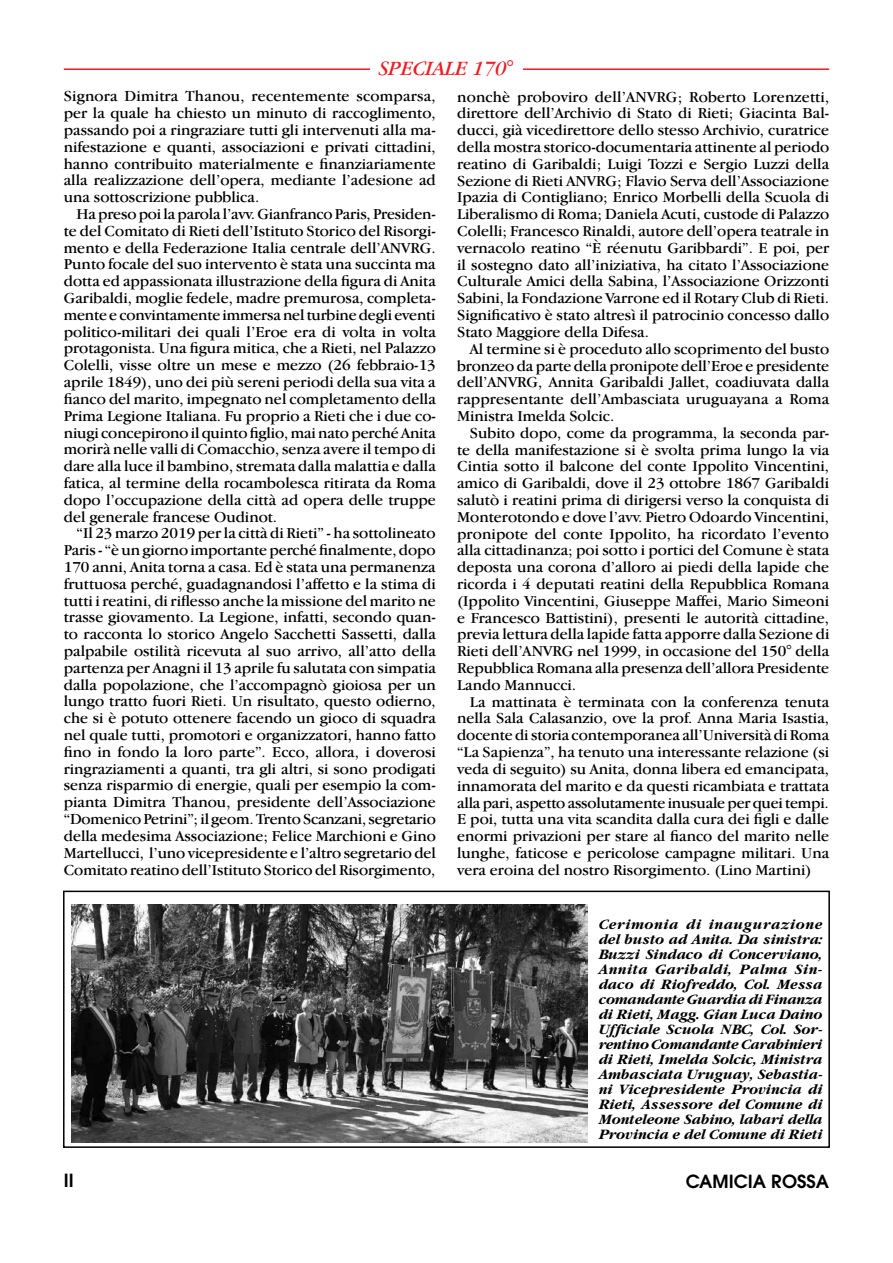
<style>
.page{position:relative;width:893px;height:1263px;background:#fff}
.page>*{position:absolute;margin:0;border:0;box-sizing:border-box;transform-origin:0 0}
.t1{font:italic 21px "Garamond IT Cby BT";color:#ed1d24}
.t2{font:600 18px "Avant Garde";color:#000}
.t3{font:15.75px/16.8px "Garamond IT Cby BT";color:#000;text-align:justify}
.t4{font:italic 700 15px/15px "Garamond";color:#000;text-align:justify}
</style>
<div class="page">
<hr style="left:64px;top:68px;width:306px;height:2px;background:#ed1d24">
<hr style="left:523px;top:68px;width:306px;height:2px;background:#ed1d24">
<div style="left:63px;top:891px;width:767px;height:257px;border:2px solid #000"></div>
<img style="left:71px;top:904px;width:517px;height:238px">
<h1 class="t1" style="left:379px;top:56px;width:136px">SPECIALE 170°</h1>
<p class="t3" style="left:64px;top:88px;width:374px">Signora Dimitra Thanou, recentemente scomparsa, per la quale ha chiesto un minuto di raccoglimento, passando poi a ringraziare tutti gli intervenuti alla ma&shy;nifestazione e quanti, associazioni e privati cittadini, hanno contribuito materialmente e finanziariamente alla realizzazione dell’opera, mediante l’adesione ad una sottoscrizione pubblica.</p>
<p class="t3" style="left:64px;top:205px;width:374px;text-indent:13px">Ha preso poi la parola l’avv. Gianfranco Paris, Presiden&shy;te del Comitato di Rieti dell’Istituto Storico del Risorgi&shy;mento e della Federazione Italia centrale dell’ANVRG.<br>Punto focale del suo intervento è stata una succinta ma dotta ed appassionata illustrazione della figura di Anita Garibaldi, moglie fedele, madre premurosa, completa&shy;mente e convintamente immersa nel turbine degli eventi politico-militari dei quali l’Eroe era di volta in volta protagonista. Una figura mitica, che a Rieti, nel Palazzo Colelli, visse oltre un mese e mezzo (26 febbraio-13 aprile 1849), uno dei più sereni periodi della sua vita a fianco del marito, impegnato nel completamento della Prima Legione Italiana. Fu proprio a Rieti che i due co&shy;niugi concepirono il quinto figlio, mai nato perché Anita morirà nelle valli di Comacchio, senza avere il tempo di dare alla luce il bambino, stremata dalla malattia e dalla fatica, al termine della rocambolesca ritirata da Roma dopo l’occupazione della città ad opera delle truppe del generale francese Oudinot.</p>
<p class="t3" style="left:64px;top:525px;width:374px;text-indent:13px">“Il 23 marzo 2019 per la città di Rieti” - ha sottolineato Paris - “è un giorno importante perché finalmente, dopo 170 anni, Anita torna a casa. Ed è stata una permanenza fruttuosa perché, guadagnandosi l’affetto e la stima di tutti i reatini, di riflesso anche la missione del marito ne trasse giovamento. La Legione, infatti, secondo quan&shy;to racconta lo storico Angelo Sacchetti Sassetti, dalla palpabile ostilità ricevuta al suo arrivo, all’atto della partenza per Anagni il 13 aprile fu salutata con simpatia dalla popolazione, che l’accompagnò gioiosa per un lungo tratto fuori Rieti. Un risultato, questo odierno, che si è potuto ottenere facendo un gioco di squadra nel quale tutti, promotori e organizzatori, hanno fatto fino in fondo la loro parte”. Ecco, allora, i doverosi ringraziamenti a quanti, tra gli altri, si sono prodigati senza risparmio di energie, quali per esempio la com&shy;pianta Dimitra Thanou, presidente dell’Associazione “Domenico Petrini”; il geom. Trento Scanzani, segretario della medesima Associazione; Felice Marchioni e Gino Martellucci, l’uno vicepresidente e l’altro segretario del Comitato reatino dell’Istituto Storico del Risorgimento,</p>
<p class="t3" style="left:457px;top:88px;width:374px">nonchè proboviro dell’ANVRG; Roberto Lorenzetti, direttore dell’Archivio di Stato di Rieti; Giacinta Bal&shy;ducci, già vicedirettore dello stesso Archivio, curatrice della mostra storico-documentaria attinente al periodo reatino di Garibaldi; Luigi Tozzi e Sergio Luzzi della Sezione di Rieti ANVRG; Flavio Serva dell’Associazione Ipazia di Contigliano; Enrico Morbelli della Scuola di Liberalismo di Roma; Daniela Acuti, custode di Palazzo Colelli; Francesco Rinaldi, autore dell’opera teatrale in vernacolo reatino “È réenutu Garibbardi”. E poi, per il sostegno dato all’iniziativa, ha citato l’Associazione Culturale Amici della Sabina, l’Associazione Orizzonti Sabini, la Fondazione Varrone ed il Rotary Club di Rieti.<br>Significativo è stato altresì il patrocinio concesso dallo Stato Maggiore della Difesa.</p>
<p class="t3" style="left:457px;top:340px;width:374px;text-indent:13px">Al termine si è proceduto allo scoprimento del busto bronzeo da parte della pronipote dell’Eroe e presidente dell’ANVRG, Annita Garibaldi Jallet, coadiuvata dalla rappresentante dell’Ambasciata uruguayana a Roma Ministra Imelda Solcic.</p>
<p class="t3" style="left:457px;top:424px;width:374px;text-indent:13px">Subito dopo, come da programma, la seconda par&shy;te della manifestazione si è svolta prima lungo la via Cintia sotto il balcone del conte Ippolito Vincentini, amico di Garibaldi, dove il 23 ottobre 1867 Garibaldi salutò i reatini prima di dirigersi verso la conquista di Monterotondo e dove l’avv. Pietro Odoardo Vincentini, pronipote del conte Ippolito, ha ricordato l’evento alla cittadinanza; poi sotto i portici del Comune è stata deposta una corona d’alloro ai piedi della lapide che ricorda i 4 deputati reatini della Repubblica Romana (Ippolito Vincentini, Giuseppe Maffei, Mario Simeoni e Francesco Battistini), presenti le autorità cittadine, previa lettura della lapide fatta apporre dalla Sezione di Rieti dell’ANVRG nel 1999, in occasione del 150° della Repubblica Romana alla presenza dell’allora Presidente Lando Mannucci.</p>
<p class="t3" style="left:457px;top:693px;width:374px;text-indent:13px">La mattinata è terminata con la conferenza tenuta nella Sala Calasanzio, ove la prof. Anna Maria Isastia, docente di storia contemporanea all’Università di Roma “La Sapienza”, ha tenuto una interessante relazione (si veda di seguito) su Anita, donna libera ed emancipata, innamorata del marito e da questi ricambiata e trattata alla pari, aspetto assolutamente inusuale per quei tempi.<br>E poi, tutta una vita scandita dalla cura dei figli e dalle enormi privazioni per stare al fianco del marito nelle lunghe, faticose e pericolose campagne militari. Una vera eroina del nostro Risorgimento. (Lino Martini)</p>
<p class="t4" style="left:600px;top:917px;width:226px">Cerimonia di inaugurazione del busto ad Anita. Da sinistra:<br>Buzzi Sindaco di Concerviano, Annita Garibaldi, Palma Sin&shy;daco di Riofreddo, Col. Messa comandante Guardia di Finanza di Rieti, Magg. Gian Luca Daino Ufficiale Scuola NBC, Col. Sor&shy;rentino Comandante Carabinieri di Rieti, Imelda Solcic, Ministra Ambasciata Uruguay, Sebastia&shy;ni Vicepresidente Provincia di Rieti, Assessore del Comune di Monteleone Sabino, labari della Provincia e del Comune di Rieti</p>
<p class="t2" style="left:64px;top:1169px;width:22px">16</p>
<p class="t2" style="left:686px;top:1169px;width:145px">CAMICIA ROSSA</p>
</div>
